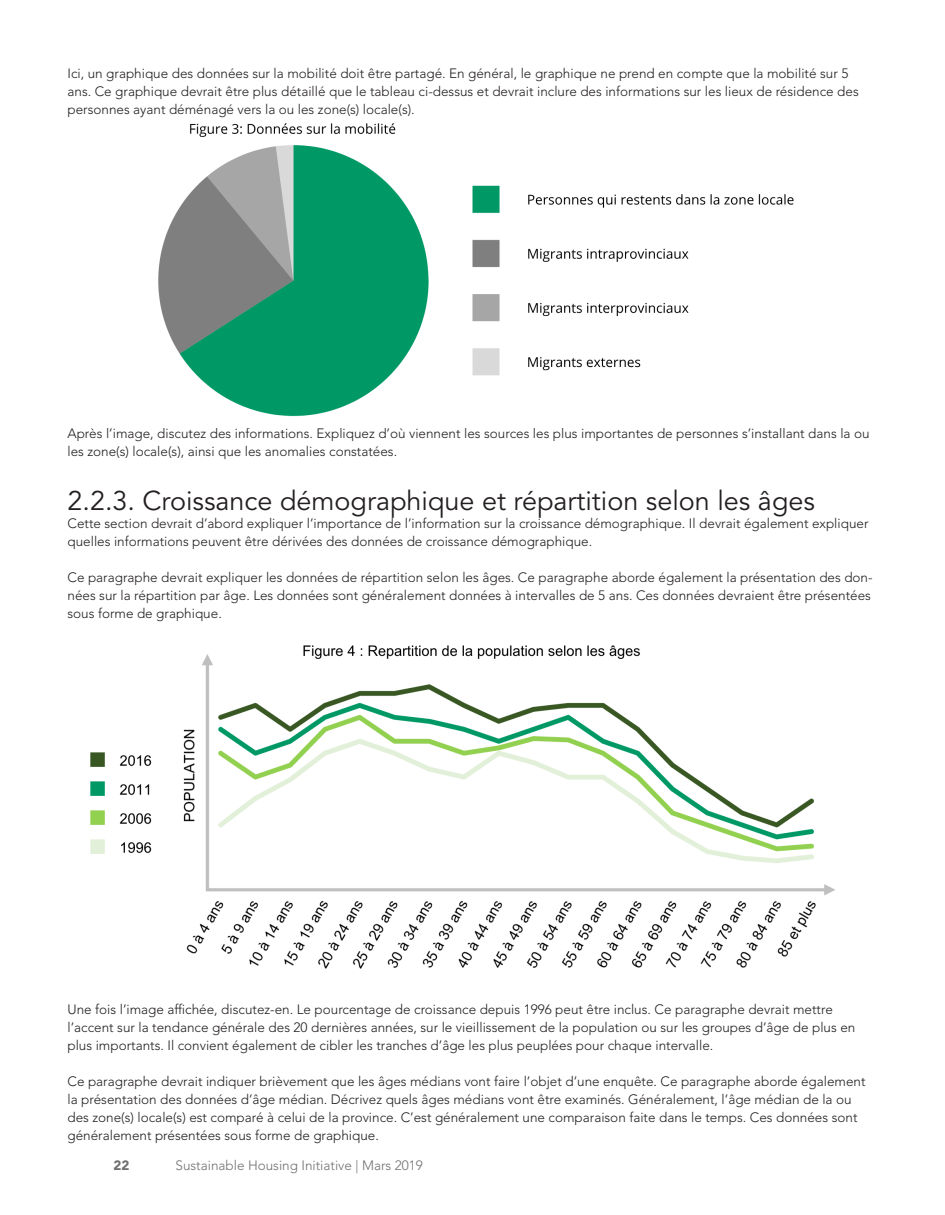
<style>
.page{position:relative;width:945px;height:1215px;background:#fff}
.page>*{position:absolute;margin:0;border:0;box-sizing:border-box;transform-origin:0 0}
.t1{font:27px "Avenir LT Std";color:#231f20}
.t2{font:300 13.5px/18px "Avenir LT Std";color:#231f20}
.t3{font:300 13.5px "Avenir LT Std";color:#707070}
.t4{font:900 13.5px "Avenir LT Std";color:#707070}
</style>
<div class="page">
<img style="left:158px;top:123px;width:636px;height:294px">
<img style="left:90px;top:645px;width:745px;height:324px">
<p class="t2" style="left:68px;top:64px;width:793px">Ici, un graphique des données sur la mobilité doit être partagé. En général, le graphique ne prend en compte que la mobilité sur 5 ans. Ce graphique devrait être plus détaillé que le tableau ci-dessus et devrait inclure des informations sur les lieux de résidence des personnes ayant déménagé vers la ou les zone(s) locale(s).</p>
<p class="t2" style="left:68px;top:424px;width:804px">Après l’image, discutez des informations. Expliquez d’où viennent les sources les plus importantes de personnes s’installant dans la ou les zone(s) locale(s), ainsi que les anomalies constatées.</p>
<p class="t1" style="left:68px;top:485px;width:749px">2.2.3. Croissance démographique et répartition selon les âges</p>
<p class="t2" style="left:68px;top:514px;width:803px">Cette section devrait d’abord expliquer l’importance de l’information sur la croissance démographique. Il devrait également expliquer quelles informations peuvent être dérivées des données de croissance démographique.</p>
<p class="t2" style="left:68px;top:568px;width:807px">Ce paragraphe devrait expliquer les données de répartition selon les âges. Ce paragraphe aborde également la présentation des don&shy;nées sur la répartition par âge. Les données sont généralement données à intervalles de 5 ans. Ces données devraient être présentées sous forme de graphique.</p>
<p class="t2" style="left:68px;top:1000px;width:789px">Une fois l’image affichée, discutez-en. Le pourcentage de croissance depuis 1996 peut être inclus. Ce paragraphe devrait mettre l’accent sur la tendance générale des 20 dernières années, sur le vieillissement de la population ou sur les groupes d’âge de plus en plus importants. Il convient également de cibler les tranches d’âge les plus peuplées pour chaque intervalle.</p>
<p class="t2" style="left:68px;top:1072px;width:800px">Ce paragraphe devrait indiquer brièvement que les âges médians vont faire l’objet d’une enquête. Ce paragraphe aborde également la présentation des données d’âge médian. Décrivez quels âges médians vont être examinés. Généralement, l’âge médian de la ou des zone(s) locale(s) est comparé à celui de la province. C’est généralement une comparaison faite dans le temps. Ces données sont généralement présentées sous forme de graphique.</p>
<p class="t4" style="left:114px;top:1157px;width:17px">22</p>
<p class="t3" style="left:176px;top:1157px;width:249px">Sustainable Housing Initiative | Mars 2019</p>
</div>
